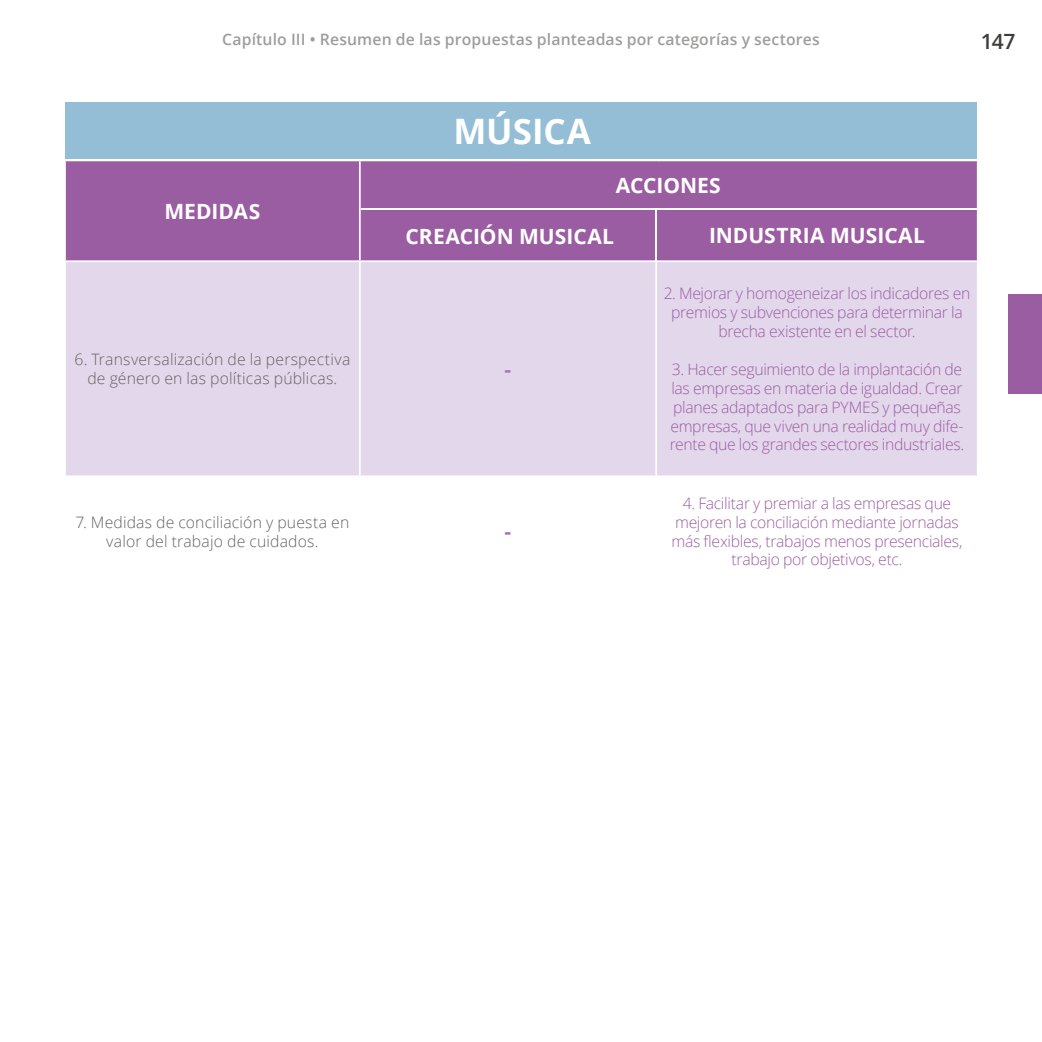
<style>
.page{position:relative;width:1042px;height:1042px;background:#fff}
.page>*{position:absolute;margin:0;border:0;box-sizing:border-box;transform-origin:0 0}
.t1{font:700 35px "Open Sans";color:#fff}
.t2{font:700 21px "Open Sans";color:#fff}
.t3{font:600 21px "Open Sans";color:#3c3c3b}
.t4{font:700 21px "Open Sans";color:#aa78b3}
.t5{font:300 15.75px/18.9px "Open Sans";letter-spacing:-.02em;color:#9b5da2;text-align:center}
.t6{font:300 15.75px/18.9px "Open Sans";letter-spacing:.01em;color:#646363;text-align:center}
.t7{font:600 15.75px "Open Sans";letter-spacing:.01em;color:#9d9d9c}
</style>
<div class="page">
<div style="left:1008px;top:295px;width:34px;height:99px;background:#9b5da2"></div>
<div style="left:66px;top:161px;width:911px;height:99px;background:#9b5da2"></div>
<div style="left:66px;top:262px;width:911px;height:213px;background:#e3d7eb"></div>
<hr style="left:359px;top:161px;width:2px;height:99px;background:#fff">
<hr style="left:359px;top:262px;width:2px;height:213px;background:#fff">
<hr style="left:655px;top:262px;width:2px;height:213px;background:#fff">
<hr style="left:361px;top:208px;width:625px;height:2px;background:#fff">
<div style="left:66px;top:102px;width:911px;height:57px;background:#93bed5"></div>
<hr style="left:655px;top:209px;width:2px;height:53px;background:#fff">
<p class="t7" style="left:222px;top:28px;width:599px">Capítulo III • Resumen de las propuestas planteadas por categorías y sectores</p>
<h2 class="t3" style="left:981px;top:27px;width:36px">147</h2>
<h2 class="t2" style="left:164px;top:196px;width:97px">MEDIDAS</h2>
<p class="t6" style="left:74px;top:350px;width:277px">6. Transversalización de la perspectiva de género en las políticas públicas.</p>
<p class="t6" style="left:75px;top:512px;width:275px">7. Medidas de conciliación y puesta en valor del trabajo de cuidados.</p>
<h1 class="t1" style="left:453px;top:107px;width:139px">MÚSICA</h1>
<h2 class="t2" style="left:616px;top:170px;width:106px">ACCIONES</h2>
<h2 class="t2" style="left:406px;top:222px;width:210px">CREACIÓN MUSICAL</h2>
<h2 class="t4" style="left:505px;top:354px;width:8px">-</h2>
<h2 class="t4" style="left:505px;top:516px;width:8px">-</h2>
<h2 class="t2" style="left:709px;top:221px;width:217px">INDUSTRIA MUSICAL</h2>
<p class="t5" style="left:664px;top:284px;width:308px">2. Mejorar y homogeneizar los indicadores en premios y subvenciones para determinar la brecha existente en el sector.</p>
<p class="t5" style="left:670px;top:359px;width:296px;text-align:left">3. Hacer seguimiento de la implantación de las empresas en materia de igualdad. Crear planes adaptados para PYMES y pequeñas empresas, que viven una realidad muy dife&shy;rente que los grandes sectores industriales.</p>
<p class="t5" style="left:671px;top:493px;width:292px">4. Facilitar y premiar a las empresas que mejoren la conciliación mediante jornadas más flexibles, trabajos menos presenciales, trabajo por objetivos, etc.</p>
</div>
